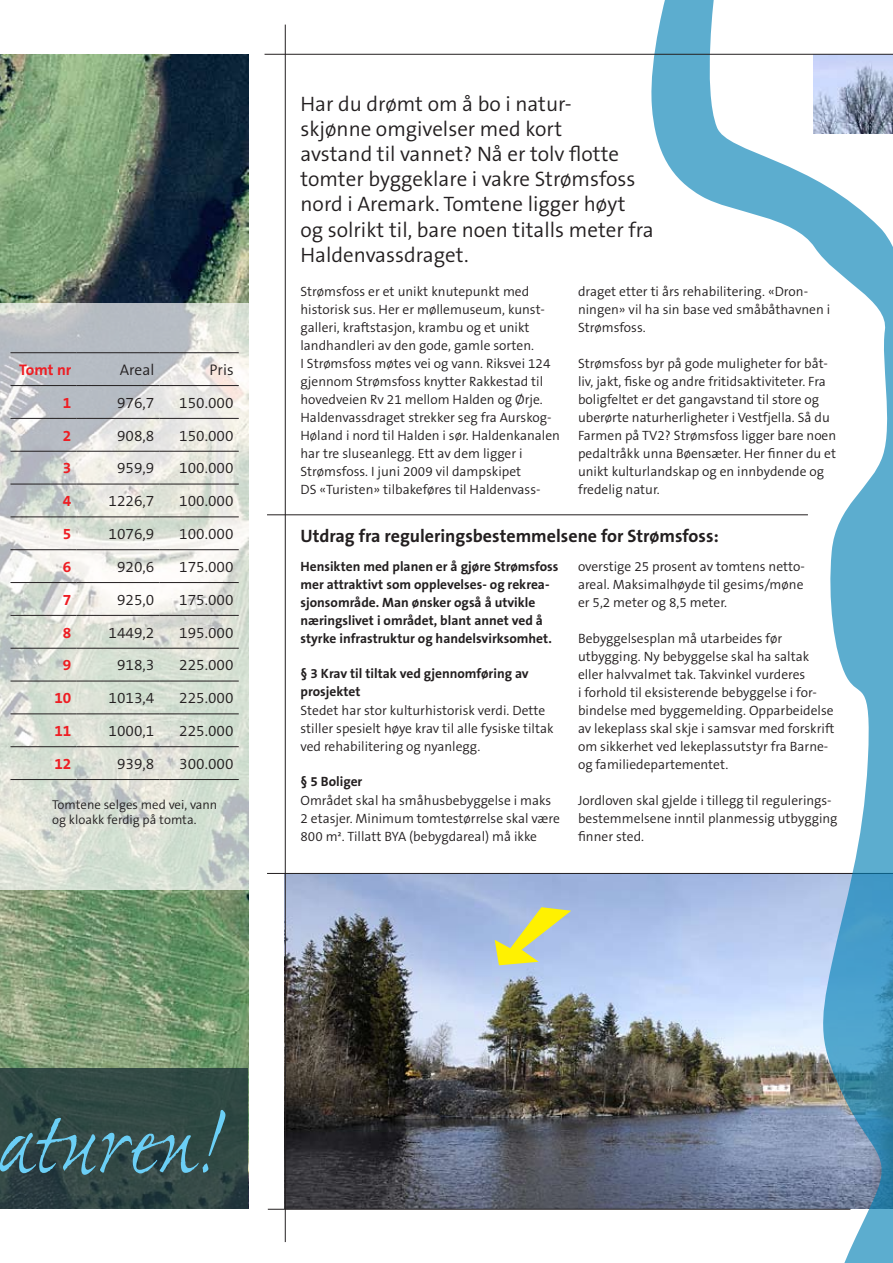
<style>
.page{position:relative;width:893px;height:1263px;background:#fff}
.page>*{position:absolute;margin:0;border:0;box-sizing:border-box;transform-origin:0 0}
.t1{font:102.45px "Ex Ponto Pro";color:#6bcff6}
.t2{font:300 21px/25.2px "The Sans B4";color:#231f20}
.t3{font:700 18px "The Sans B7";color:#231f20}
.t4{font:300 15.45px "The Sans B4";color:#231f20}
.t5{font:700 15.45px "The Sans B7";color:#ee1d23}
.t6{font:300 13.5px/18px "The Sans B4";color:#231f20}
.t7{font:700 13.5px/18px "The Sans B7";color:#231f20}
.t8{font:300 12.9px/15.5px "The Sans B4";color:#231f20}
</style>
<div class="page">
<img style="left:0;top:54px;width:248px;height:1014px">
<svg style="left:0;top:303px;width:248px;height:587px"></svg>
<svg style="left:0;top:1068px;width:248px;height:141px;fill:#314844"></svg>
<img style="left:286px;top:874px;width:364px;height:335px">
<svg style="left:495px;top:907px;width:76px;height:58px"></svg>
<hr style="left:285px;top:25px;width:1px;height:1217px;background:#231f20">
<hr style="left:267px;top:873px;width:626px;height:1px;background:#231f20">
<hr style="left:267px;top:514px;width:541px;height:1px;background:#231f20">
<hr style="left:268px;top:1209px;width:582px;height:1px;background:#231f20">
<svg style="left:650px;top:0;width:243px;height:1263px"></svg>
<hr style="left:265px;top:54px;width:628px;height:1px;background:#231f20">
<hr style="left:10px;top:352px;width:67px;height:1px;background:#231f20">
<hr style="left:77px;top:352px;width:82px;height:1px;background:#231f20">
<hr style="left:159px;top:352px;width:80px;height:1px;background:#231f20">
<hr style="left:10px;top:385px;width:67px;height:1px;background:#231f20">
<hr style="left:77px;top:385px;width:82px;height:1px;background:#231f20">
<hr style="left:159px;top:385px;width:80px;height:1px;background:#231f20">
<hr style="left:10px;top:418px;width:67px;height:1px;background:#231f20">
<hr style="left:77px;top:418px;width:82px;height:1px;background:#231f20">
<hr style="left:159px;top:418px;width:80px;height:1px;background:#231f20">
<hr style="left:10px;top:451px;width:67px;height:1px;background:#231f20">
<hr style="left:77px;top:451px;width:82px;height:1px;background:#231f20">
<hr style="left:159px;top:451px;width:80px;height:1px;background:#231f20">
<hr style="left:10px;top:484px;width:67px;height:1px;background:#231f20">
<hr style="left:77px;top:484px;width:82px;height:1px;background:#231f20">
<hr style="left:159px;top:484px;width:80px;height:1px;background:#231f20">
<hr style="left:10px;top:517px;width:67px;height:1px;background:#231f20">
<hr style="left:77px;top:517px;width:82px;height:1px;background:#231f20">
<hr style="left:159px;top:517px;width:80px;height:1px;background:#231f20">
<hr style="left:10px;top:549px;width:67px;height:1px;background:#231f20">
<hr style="left:77px;top:549px;width:82px;height:1px;background:#231f20">
<hr style="left:159px;top:549px;width:80px;height:1px;background:#231f20">
<hr style="left:10px;top:582px;width:67px;height:1px;background:#231f20">
<hr style="left:77px;top:582px;width:82px;height:1px;background:#231f20">
<hr style="left:159px;top:582px;width:80px;height:1px;background:#231f20">
<hr style="left:10px;top:615px;width:67px;height:1px;background:#231f20">
<hr style="left:77px;top:615px;width:82px;height:1px;background:#231f20">
<hr style="left:159px;top:615px;width:80px;height:1px;background:#231f20">
<hr style="left:10px;top:648px;width:67px;height:1px;background:#231f20">
<hr style="left:77px;top:648px;width:82px;height:1px;background:#231f20">
<hr style="left:159px;top:648px;width:80px;height:1px;background:#231f20">
<hr style="left:10px;top:681px;width:67px;height:1px;background:#231f20">
<hr style="left:77px;top:681px;width:82px;height:1px;background:#231f20">
<hr style="left:159px;top:681px;width:80px;height:1px;background:#231f20">
<hr style="left:10px;top:714px;width:67px;height:1px;background:#231f20">
<hr style="left:77px;top:714px;width:82px;height:1px;background:#231f20">
<hr style="left:159px;top:714px;width:80px;height:1px;background:#231f20">
<hr style="left:10px;top:746px;width:67px;height:1px;background:#231f20">
<hr style="left:77px;top:746px;width:82px;height:1px;background:#231f20">
<hr style="left:159px;top:746px;width:80px;height:1px;background:#231f20">
<hr style="left:10px;top:779px;width:67px;height:1px;background:#231f20">
<hr style="left:77px;top:779px;width:82px;height:1px;background:#231f20">
<hr style="left:159px;top:779px;width:80px;height:1px;background:#231f20">
<p class="t5" style="left:19px;top:362px;width:54px">Tomt nr</p>
<p class="t4" style="left:120px;top:362px;width:36px">Areal</p>
<p class="t4" style="left:210px;top:362px;width:26px">Pris</p>
<p class="t5" style="left:63px;top:394px;width:10px">1</p>
<p class="t4" style="left:117px;top:394px;width:39px">976,7</p>
<p class="t4" style="left:179px;top:394px;width:56px">150.000</p>
<p class="t5" style="left:63px;top:427px;width:10px">2</p>
<p class="t4" style="left:117px;top:427px;width:39px">908,8</p>
<p class="t4" style="left:179px;top:427px;width:56px">150.000</p>
<p class="t5" style="left:63px;top:460px;width:10px">3</p>
<p class="t4" style="left:117px;top:460px;width:39px">959,9</p>
<p class="t4" style="left:179px;top:460px;width:56px">100.000</p>
<p class="t5" style="left:63px;top:493px;width:10px">4</p>
<p class="t4" style="left:109px;top:493px;width:47px">1226,7</p>
<p class="t4" style="left:179px;top:493px;width:56px">100.000</p>
<p class="t5" style="left:63px;top:526px;width:10px">5</p>
<p class="t4" style="left:109px;top:526px;width:47px">1076,9</p>
<p class="t4" style="left:179px;top:526px;width:56px">100.000</p>
<p class="t5" style="left:63px;top:559px;width:10px">6</p>
<p class="t4" style="left:117px;top:559px;width:39px">920,6</p>
<p class="t4" style="left:179px;top:559px;width:56px">175.000</p>
<p class="t5" style="left:63px;top:591px;width:10px">7</p>
<p class="t4" style="left:117px;top:591px;width:39px">925,0</p>
<p class="t4" style="left:179px;top:591px;width:56px">175.000</p>
<p class="t5" style="left:63px;top:624px;width:10px">8</p>
<p class="t4" style="left:109px;top:624px;width:47px">1449,2</p>
<p class="t4" style="left:179px;top:624px;width:56px">195.000</p>
<p class="t5" style="left:63px;top:657px;width:10px">9</p>
<p class="t4" style="left:117px;top:657px;width:39px">918,3</p>
<p class="t4" style="left:179px;top:657px;width:56px">225.000</p>
<p class="t5" style="left:54px;top:690px;width:18px">10</p>
<p class="t4" style="left:109px;top:690px;width:47px">1013,4</p>
<p class="t4" style="left:179px;top:690px;width:56px">225.000</p>
<p class="t5" style="left:54px;top:723px;width:18px">11</p>
<p class="t4" style="left:109px;top:723px;width:47px">1000,1</p>
<p class="t4" style="left:179px;top:723px;width:56px">225.000</p>
<p class="t5" style="left:54px;top:755px;width:18px">12</p>
<p class="t4" style="left:117px;top:756px;width:39px">939,8</p>
<p class="t4" style="left:179px;top:756px;width:56px">300.000</p>
<p class="t8" style="left:52px;top:797px;width:167px">Tomtene selges med vei, vann og kloakk ferdig på tomta.</p>
<h2 class="t2" style="left:300px;top:92px;width:355px">Har du drømt om å bo i natur-<br>skjønne omgivelser med kort<br>avstand til vannet? Nå er tolv flotte tomter byggeklare i vakre Strømsfoss nord i Aremark. Tomtene ligger høyt<br>og solrikt til, bare noen titalls meter fra<br>Haldenvassdraget.</h2>
<p class="t6" style="left:300px;top:283px;width:261px">Strømsfoss er et unikt knutepunkt med historisk sus. Her er møllemuseum, kunst&shy;galleri, kraftstasjon, krambu og et unikt landhandleri av den gode, gamle sorten.<br>I Strømsfoss møtes vei og vann. Riksvei 124 gjennom Strømsfoss knytter Rakkestad til hovedveien Rv 21 mellom Halden og Ørje.<br>Haldenvassdraget strekker seg fra Aurskog-Høland i nord til Halden i sør. Haldenkanalen har tre sluseanlegg. Ett av dem ligger i Strømsfoss. I juni 2009 vil dampskipet<br>DS «Turisten» tilbakeføres til Haldenvass-</p>
<p class="t6" style="left:578px;top:283px;width:254px">draget etter ti års rehabilitering. «Dron&shy;ningen» vil ha sin base ved småbåthavnen i<br>Strømsfoss.</p>
<p class="t6" style="left:578px;top:355px;width:260px">Strømsfoss byr på gode muligheter for båt&shy;liv, jakt, fiske og andre fritidsaktiviteter. Fra boligfeltet er det gangavstand til store og uberørte naturherligheter i Vestfjella. Så du Farmen på TV2? Strømsfoss ligger bare noen pedaltråkk unna Bøensæter. Her finner du et unikt kulturlandskap og en innbydende og fredelig natur.</p>
<h3 class="t3" style="left:300px;top:527px;width:420px">Utdrag fra reguleringsbestemmelsene for Strømsfoss:</h3>
<p class="t7" style="left:300px;top:558px;width:260px">Hensikten med planen er å gjøre Strømsfoss mer attraktivt som opplevelses- og rekrea&shy;sjonsområde. Man ønsker også å utvikle næringslivet i området, blant annet ved å styrke infrastruktur og handelsvirksomhet.</p>
<p class="t7" style="left:300px;top:665px;width:230px">§ 3 Krav til tiltak ved gjennomføring av prosjektet</p>
<p class="t6" style="left:300px;top:702px;width:255px">Stedet har stor kulturhistorisk verdi. Dette stiller spesielt høye krav til alle fysiske tiltak ved rehabilitering og nyanlegg.</p>
<p class="t7" style="left:300px;top:773px;width:63px">§ 5 Boliger</p>
<p class="t6" style="left:300px;top:792px;width:261px">Området skal ha småhusbebyggelse i maks<br>2 etasjer. Minimum tomtestørrelse skal være<br>800 m². Tillatt BYA (bebygdareal) må ikke</p>
<p class="t6" style="left:578px;top:558px;width:228px;text-align:justify">overstige 25 prosent av tomtens netto&shy;areal. Maksimalhøyde til gesims/møne er 5,2 meter og 8,5 meter.</p>
<p class="t6" style="left:578px;top:630px;width:258px">Bebyggelsesplan må utarbeides før utbygging. Ny bebyggelse skal ha saltak eller halvvalmet tak. Takvinkel vurderes<br>i forhold til eksisterende bebyggelse i for&shy;bindelse med byggemelding. Opparbeidelse av lekeplass skal skje i samsvar med forskrift om sikkerhet ved lekeplassutstyr fra Barne&shy;og familiedepartementet.</p>
<p class="t6" style="left:578px;top:792px;width:261px">Jordloven skal gjelde i tillegg til regulerings&shy;bestemmelsene inntil planmessig utbygging finner sted.</p>
<h1 class="t1" style="left:-4px;top:1080px;width:233px">aturen!</h1>
</div>
